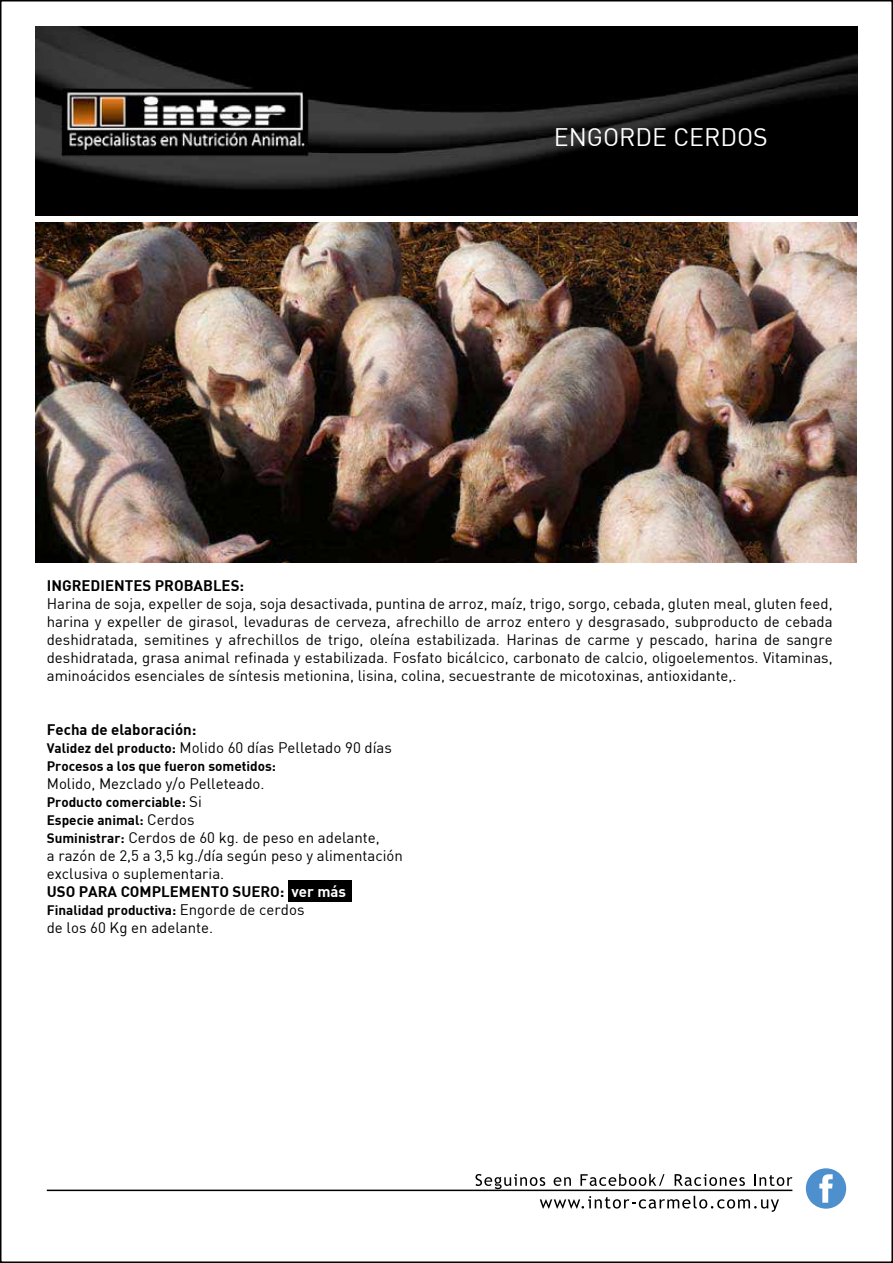
<style>
.page{position:relative;width:893px;height:1263px;background:#fff}
.page>*{position:absolute;margin:0;border:0;box-sizing:border-box;transform-origin:0 0}
.t1{font:24.9px "DIN";color:#fff}
.t2{font:15px/18px "DIN";color:#000}
.t3{font:700 15px "DIN";color:#000}
.t4{font:700 13.5px/18px "DIN";color:#000}
.s1{font-weight:700}
.s2{font-weight:700;font-size:13.5px}
.s3{font-weight:400;font-size:15px}
.s4{font-weight:700;color:#fff}
</style>
<div class="page">
<div style="left:288px;top:880px;width:63px;height:22px;background:#000"></div>
<img style="left:35px;top:222px;width:821px;height:341px">
<img style="left:35px;top:27px;width:823px;height:188px">
<svg style="left:475px;top:1174px;width:70px;height:15px"></svg>
<svg style="left:554px;top:1177px;width:17px;height:9px"></svg>
<svg style="left:580px;top:1174px;width:84px;height:12px"></svg>
<svg style="left:675px;top:1174px;width:70px;height:12px"></svg>
<svg style="left:754px;top:1174px;width:38px;height:12px"></svg>
<svg style="left:806px;top:1168px;width:40px;height:41px"></svg>
<hr style="left:47px;top:1189px;width:745px;height:2px;background:#000">
<svg style="left:540px;top:1196px;width:239px;height:16px"></svg>
<h1 class="t1" style="left:554px;top:121px;width:216px">ENGORDE CERDOS</h1>
<p class="t3" style="left:47px;top:576px;width:199px">INGREDIENTES PROBABLES:</p>
<p class="t2" style="left:47px;top:594px;width:787px;text-align:justify">Harina de soja, expeller de soja, soja desactivada, puntina de arroz, maíz, trigo, sorgo, cebada, gluten meal, gluten feed, harina y expeller de girasol, levaduras de cerveza, afrechillo de arroz entero y desgrasado, subproducto de cebada deshidratada, semitines y afrechillos de trigo, oleína estabilizada. Harinas de carme y pescado, harina de sangre deshidratada, grasa animal refinada y estabilizada. Fosfato bicálcico, carbonato de calcio, oligoelementos. Vitaminas, aminoácidos esenciales de síntesis metionina, lisina, colina, secuestrante de micotoxinas, antioxidante,.</p>
<p class="t2" style="left:47px;top:720px;width:347px"><span class="s1">Fecha de elaboración:<br></span><span class="s2">Validez del producto:</span> Molido 60 días Pelletado 90 días</p>
<p class="t4" style="left:47px;top:757px;width:231px">Procesos a los que fueron sometidos:</p>
<p class="t2" style="left:47px;top:774px;width:219px">Molido, Mezclado y/o Pelleteado.</p>
<p class="t4" style="left:47px;top:793px;width:157px">Producto comerciable: <span class="s3">Si<br></span>Especie animal: <span class="s3">Cerdos</span></p>
<p class="t2" style="left:47px;top:828px;width:358px"><span class="s2">Suministrar:</span> Cerdos de 60 kg. de peso en adelante,<br>a razón de 2,5 a 3,5 kg./día según peso y alimentación exclusiva o suplementaria.<br><span class="s1">USO PARA COMPLEMENTO SUERO:</span> <span class="s4">ver más</span></p>
<p class="t4" style="left:47px;top:901px;width:259px">Finalidad productiva: <span class="s3">Engorde de cerdos</span></p>
<p class="t2" style="left:47px;top:918px;width:168px">de los 60 Kg en adelante.</p>
</div>
